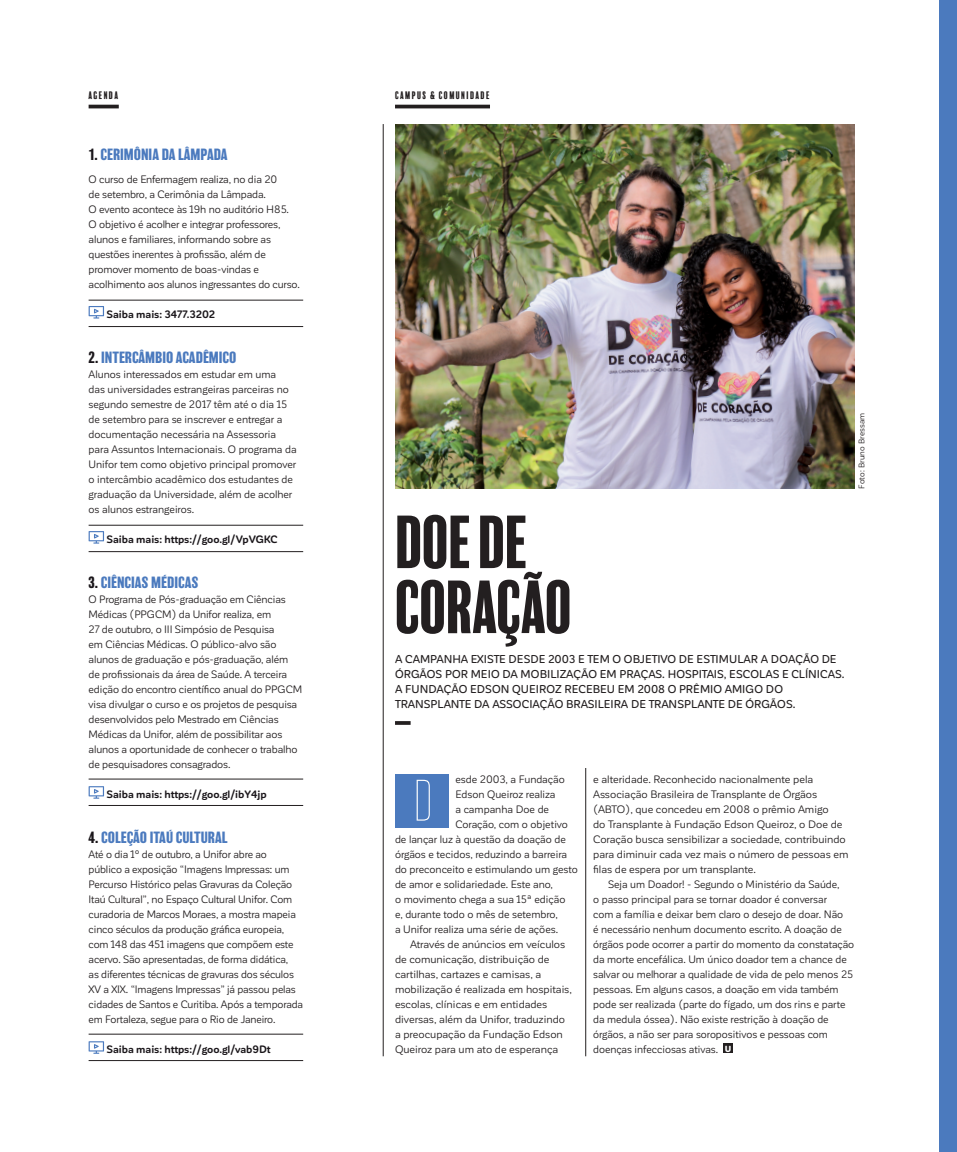
<style>
.page{position:relative;width:957px;height:1152px;background:#fff}
.page>*{position:absolute;margin:0;border:0;box-sizing:border-box;transform-origin:0 0}
.t1{font:68.38px/65px "Balboa Plus Fill";letter-spacing:-.07em;color:#231f20}
.t2{font:60px "Balboa Plus Inline";color:#fff}
.t3{font:700 15px "Balboa";color:#4b7abe}
.t4{font:500 11.25px/15px "Corporative Sans Rd";color:#231f20}
.t5{font:10.62px/15px "Corporative Sans Rd";letter-spacing:-.005em;color:#231f20}
.t6{font:700 10.62px "Corporative Sans Rd";letter-spacing:-.01em;color:#1a161a}
.t7{font:10px "Balboa Plus Fill";letter-spacing:.08em;color:#231f20}
.t8{font:8.12px "Corporative Sans Rd";letter-spacing:.01em;color:#231f20}
.s1{color:#1a161a}
.s2{font-weight:900;font-size:8.75px;color:#fff}
</style>
<div class="page">
<div style="left:939px;top:0;width:18px;height:1152px;background:#4b7abe"></div>
<div style="left:723px;top:1043px;width:10px;height:10px;background:#231f20"></div>
<img style="left:395px;top:124px;width:459px;height:365px">
<hr style="left:89px;top:105px;width:30px;height:3px;background:#231f20">
<hr style="left:395px;top:105px;width:95px;height:3px;background:#231f20">
<svg style="left:395px;top:721px;width:15px;height:4px"></svg>
<hr style="left:383px;top:124px;width:1px;height:932px;background:#231f20">
<hr style="left:585px;top:768px;width:1px;height:288px;background:#231f20">
<div style="left:395px;top:774px;width:53px;height:54px;background:#4b7abe"></div>
<hr style="left:89px;top:300px;width:214px;height:1px;background:#231f20">
<svg style="left:89px;top:306px;width:15px;height:12px"></svg>
<hr style="left:89px;top:326px;width:214px;height:1px;background:#231f20">
<hr style="left:89px;top:525px;width:214px;height:1px;background:#231f20">
<svg style="left:89px;top:531px;width:15px;height:12px"></svg>
<hr style="left:89px;top:551px;width:214px;height:1px;background:#231f20">
<hr style="left:89px;top:779px;width:214px;height:1px;background:#231f20">
<svg style="left:89px;top:786px;width:15px;height:12px"></svg>
<hr style="left:89px;top:805px;width:214px;height:1px;background:#231f20">
<hr style="left:89px;top:1034px;width:214px;height:1px;background:#231f20">
<svg style="left:89px;top:1041px;width:15px;height:12px"></svg>
<hr style="left:89px;top:1060px;width:214px;height:1px;background:#231f20">
<p class="t7" style="left:89px;top:90px;width:32px">AGENDA</p>
<p class="t7" style="left:395px;top:90px;width:96px">CAMPUS &amp; COMUNIDADE</p>
<h3 class="t3" style="left:89px;top:146px;width:140px"><span class="s1">1.</span> CERIMÔNIA DA LÂMPADA</h3>
<p class="t5" style="left:89px;top:172px;width:213px">O curso de Enfermagem realiza, no dia 20<br>de setembro, a Cerimônia da Lâmpada.<br>O evento acontece às 19h no auditório H85.<br>O objetivo é acolher e integrar professores, alunos e familiares, informando sobre as questões inerentes à profissão, além de promover momento de boas-vindas e acolhimento aos alunos ingressantes do curso.</p>
<p class="t6" style="left:106px;top:308px;width:110px">Saiba mais: 3477.3202</p>
<h3 class="t3" style="left:89px;top:349px;width:149px"><span class="s1">2.</span> INTERCÂMBIO ACADÊMICO</h3>
<p class="t5" style="left:89px;top:367px;width:210px">Alunos interessados em estudar em uma<br>das universidades estrangeiras parceiras no segundo semestre de 2017 têm até o dia 15 de setembro para se inscrever e entregar a documentação necessária na Assessoria para Assuntos Internacionais. O programa da Unifor tem como objetivo principal promover o intercâmbio acadêmico dos estudantes de graduação da Universidade, além de acolher os alunos estrangeiros.</p>
<p class="t6" style="left:106px;top:533px;width:173px">Saiba mais: https://goo.gl/VpVGKC</p>
<h3 class="t3" style="left:89px;top:574px;width:111px"><span class="s1">3.</span> CIÊNCIAS MÉDICAS</h3>
<p class="t5" style="left:89px;top:592px;width:215px">O Programa de Pós-graduação em Ciências Médicas (PPGCM) da Unifor realiza, em<br>27 de outubro, o III Simpósio de Pesquisa<br>em Ciências Médicas. O público-alvo são alunos de graduação e pós-graduação, além<br>de profissionais da área de Saúde. A terceira edição do encontro científico anual do PPGCM visa divulgar o curso e os projetos de pesquisa desenvolvidos pelo Mestrado em Ciências Médicas da Unifor, além de possibilitar aos alunos a oportunidade de conhecer o trabalho de pesquisadores consagrados.</p>
<p class="t6" style="left:106px;top:788px;width:162px">Saiba mais: https://goo.gl/ibY4jp</p>
<h3 class="t3" style="left:89px;top:829px;width:140px"><span class="s1">4.</span> COLEÇÃO ITAÚ CULTURAL</h3>
<p class="t5" style="left:89px;top:847px;width:216px">Até o dia 1º de outubro, a Unifor abre ao<br>público a exposição “Imagens Impressas: um Percurso Histórico pelas Gravuras da Coleção Itaú Cultural”, no Espaço Cultural Unifor. Com curadoria de Marcos Moraes, a mostra mapeia cinco séculos da produção gráfica europeia, com 148 das 451 imagens que compõem este acervo. São apresentadas, de forma didática,<br>as diferentes técnicas de gravuras dos séculos XV a XIX. “Imagens Impressas” já passou pelas cidades de Santos e Curitiba. Após a temporada em Fortaleza, segue para o Rio de Janeiro.</p>
<p class="t6" style="left:106px;top:1043px;width:166px">Saiba mais: https://goo.gl/vab9Dt</p>
<h1 class="t1" style="left:395px;top:510px;width:183px">DOE DE<br>CORAÇÃO</h1>
<p class="t4" style="left:395px;top:651px;width:451px">A CAMPANHA EXISTE DESDE 2003 E TEM O OBJETIVO DE ESTIMULAR A DOAÇÃO DE ÓRGÃOS POR MEIO DA MOBILIZAÇÃO EM PRAÇAS. HOSPITAIS, ESCOLAS E CLÍNICAS.<br>A FUNDAÇÃO EDSON QUEIROZ RECEBEU EM 2008 O PRÊMIO AMIGO DO TRANSPLANTE DA ASSOCIAÇÃO BRASILEIRA DE TRANSPLANTE DE ÓRGÃOS.</p>
<p class="t8" style="left:857px;top:489px;width:77px;rotate:-90deg">Foto: Bruno Bressam</p>
<p class="t5" style="left:455px;top:772px;width:111px">esde 2003, a Fundação</p>
<p class="t5" style="left:455px;top:787px;width:101px">Edson Queiroz realiza</p>
<p class="t5" style="left:455px;top:802px;width:95px">a campanha Doe de</p>
<p class="t5" style="left:455px;top:817px;width:114px">Coração, com o objetivo</p>
<p class="t5" style="left:395px;top:832px;width:172px">de lançar luz à questão da doação de</p>
<p class="t5" style="left:395px;top:847px;width:174px">órgãos e tecidos, reduzindo a barreira</p>
<p class="t5" style="left:395px;top:862px;width:184px">do preconceito e estimulando um gesto</p>
<p class="t5" style="left:395px;top:877px;width:159px">de amor e solidariedade. Este ano,</p>
<p class="t5" style="left:395px;top:892px;width:172px">o movimento chega a sua 15ª edição</p>
<p class="t5" style="left:395px;top:907px;width:164px">e, durante todo o mês de setembro,</p>
<p class="t5" style="left:395px;top:922px;width:165px">a Unifor realiza uma série de ações.</p>
<p class="t5" style="left:410px;top:937px;width:157px">Através de anúncios em veículos</p>
<p class="t5" style="left:395px;top:952px;width:156px">de comunicação, distribuição de</p>
<p class="t5" style="left:395px;top:967px;width:148px">cartilhas, cartazes e camisas, a</p>
<p class="t5" style="left:395px;top:982px;width:178px">mobilização é realizada em hospitais,</p>
<p class="t5" style="left:395px;top:997px;width:154px">escolas, clínicas e em entidades</p>
<p class="t5" style="left:395px;top:1012px;width:171px">diversas, além da Unifor, traduzindo</p>
<p class="t5" style="left:395px;top:1027px;width:169px">a preocupação da Fundação Edson</p>
<p class="t5" style="left:395px;top:1042px;width:165px">Queiroz para um ato de esperança</p>
<h2 class="t2" style="left:411px;top:768px;width:29px">D</h2>
<p class="t5" style="left:593px;top:772px;width:257px">e alteridade. Reconhecido nacionalmente pela Associação Brasileira de Transplante de Órgãos (ABTO), que concedeu em 2008 o prêmio Amigo<br>do Transplante à Fundação Edson Queiroz, o Doe de Coração busca sensibilizar a sociedade, contribuindo para diminuir cada vez mais o número de pessoas em filas de espera por um transplante.</p>
<p class="t5" style="left:593px;top:877px;width:262px;text-indent:15px">Seja um Doador! - Segundo o Ministério da Saúde,<br>o passo principal para se tornar doador é conversar<br>com a família e deixar bem claro o desejo de doar. Não<br>é necessário nenhum documento escrito. A doação de órgãos pode ocorrer a partir do momento da constatação da morte encefálica. Um único doador tem a chance de salvar ou melhorar a qualidade de vida de pelo menos 25 pessoas. Em alguns casos, a doação em vida também pode ser realizada (parte do fígado, um dos rins e parte da medula óssea). Não existe restrição à doação de órgãos, a não ser para soropositivos e pessoas com doenças infecciosas ativas. <span class="s2">U</span></p>
</div>
